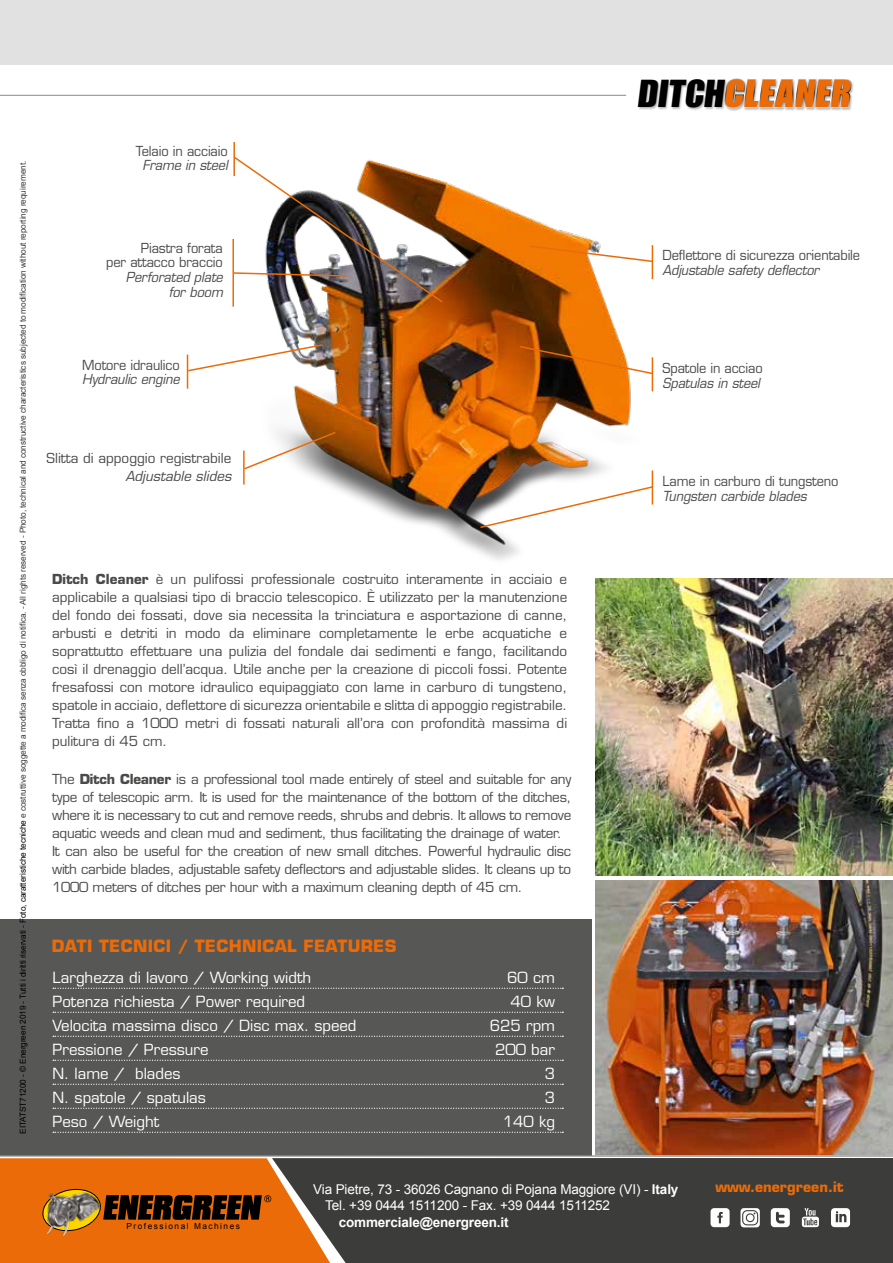
<style>
.page{position:relative;width:893px;height:1263px;background:#fff}
.page>*{position:absolute;margin:0;border:0;box-sizing:border-box;transform-origin:0 0}
.t1{font:38.25px "Impact";color:#ea6b08;scale:1.05 1}
.t2{font:700 16.5px "Eurostile";letter-spacing:.02em;color:#ea6b08}
.t3{font:15px "Eurostile";color:#fff}
.t4{font:700 14.1px "Eurostile";color:#ea6b08}
.t5{font:13.5px/18px "Eurostile";letter-spacing:-.02em;color:#4a4a49;text-align:justify}
.t6{font:13.5px/13.5px "Eurostile";letter-spacing:-.02em;color:#4a4a49;text-align:right;scale:.95 1}
.t7{font:italic 13.5px/15px "Eurostile";letter-spacing:-.01em;color:#4a4a49;text-align:right;scale:.95 1}
.t8{font:13.5px/16.5px "Arial";letter-spacing:-.01em;color:#fff}
.t9{font:13.5px "Eurostile";color:#4a4a49}
.t10{font:700 13.5px "Arial";letter-spacing:-.01em;color:#fff}
.t11{font:italic 13.5px "Eurostile";letter-spacing:-.01em;color:#4a4a49}
.t12{font:8.25px "Arial";letter-spacing:-.01em;color:#3c3c3b}
.t13{font:8.25px "Arial";letter-spacing:.18em;color:#000}
.s1{color:#000}
.s2{font-weight:700}
</style>
<div class="page">
<div style="left:0;top:0;width:893px;height:65px;background:#e1e1e1"></div>
<hr style="left:0;top:95px;width:626px;height:1px;background:#9d9d9c">
<img style="left:273px;top:181px;width:381px;height:379px">
<img style="left:595px;top:880px;width:298px;height:275px">
<img style="left:595px;top:578px;width:298px;height:297px">
<svg style="left:186px;top:343px;width:138px;height:29px"></svg>
<svg style="left:245px;top:430px;width:92px;height:41px"></svg>
<img style="left:234px;top:157px;width:210px;height:147px">
<hr style="left:243px;top:450px;width:2px;height:35px;background:#ea6b08">
<hr style="left:232px;top:239px;width:2px;height:68px;background:#ea6b08">
<hr style="left:187px;top:355px;width:1px;height:34px;background:#ea6b08">
<hr style="left:652px;top:357px;width:1px;height:34px;background:#ea6b08">
<hr style="left:652px;top:245px;width:1px;height:34px;background:#ea6b08">
<hr style="left:652px;top:470px;width:1px;height:34px;background:#ea6b08">
<hr style="left:233px;top:142px;width:2px;height:34px;background:#ea6b08">
<svg style="left:518px;top:345px;width:136px;height:30px"></svg>
<svg style="left:528px;top:245px;width:126px;height:18px"></svg>
<svg style="left:479px;top:485px;width:175px;height:44px"></svg>
<div style="left:0;top:918px;width:592px;height:237px;background:#575756"></div>
<hr style="left:0;top:1155px;width:893px;height:2px;background:#b3b2b2">
<div style="left:637px;top:78px;width:217px;height:34px;background:#000;opacity:.3"></div>
<svg style="left:724px;top:78px;width:129px;height:31px;background:#b2b1b0"></svg>
<svg style="left:53px;top:988px;width:510px;height:1px"></svg>
<svg style="left:53px;top:1012px;width:510px;height:1px"></svg>
<svg style="left:53px;top:1036px;width:510px;height:1px"></svg>
<svg style="left:53px;top:1060px;width:510px;height:1px"></svg>
<svg style="left:53px;top:1084px;width:510px;height:1px"></svg>
<svg style="left:53px;top:1108px;width:510px;height:1px"></svg>
<svg style="left:53px;top:1132px;width:510px;height:1px"></svg>
<div style="left:330px;top:1158px;width:563px;height:105px;background:#3c3c3b"></div>
<svg style="left:710px;top:1208px;width:20px;height:19px"></svg>
<svg style="left:802px;top:1208px;width:17px;height:19px"></svg>
<svg style="left:771px;top:1208px;width:19px;height:19px"></svg>
<svg style="left:831px;top:1208px;width:19px;height:19px"></svg>
<svg style="left:740px;top:1208px;width:20px;height:19px"></svg>
<svg style="left:0;top:1158px;width:330px;height:105px;background:#c66112"></svg>
<img style="left:46px;top:1191px;width:55px;height:46px">
<p class="t12" style="left:17px;top:1134px;width:974px;rotate:-90deg"><span class="s1">EITATST71200 - © Energreen 2019 - Tutti i diritti riservati - Foto, caratteristiche tecniche</span> e costruttive soggette a modifica senza obbligo di notifica. - All rights reserved - Photo, technical and constructive characteristics subjected to modification without reporting requirement.</p>
<p class="t6" style="left:136px;top:145px;width:98px">Telaio in acciaio</p>
<p class="t7" style="left:143px;top:157px;width:91px">Frame in steel</p>
<p class="t6" style="left:106px;top:242px;width:124px">Piastra forata<br>per attacco braccio</p>
<p class="t7" style="left:126px;top:269px;width:104px">Perforated plate for boom</p>
<p class="t6" style="left:82px;top:358px;width:104px">Motore idraulico</p>
<p class="t7" style="left:82px;top:371px;width:104px">Hydraulic engine</p>
<p class="t9" style="left:47px;top:449px;width:186px">Slitta di appoggio registrabile</p>
<p class="t11" style="left:125px;top:467px;width:107px">Adjustable slides</p>
<p class="t5" style="left:52px;top:570px;width:517px"><span class="s2">Ditch Cleaner</span> è un pulifossi professionale costruito interamente in acciaio e applicabile a qualsiasi tipo di braccio telescopico. È utilizzato per la manutenzione del fondo dei fossati, dove sia necessita la trinciatura e asportazione di canne, arbusti e detriti in modo da eliminare completamente le erbe acquatiche e soprattutto effettuare una pulizia del fondale dai sedimenti e fango, facilitando così il drenaggio dell’acqua. Utile anche per la creazione di piccoli fossi. Potente fresafossi con motore idraulico equipaggiato con lame in carburo di tungsteno, spatole in acciaio, deflettore di sicurezza orientabile e slitta di appoggio registrabile.<br>Tratta fino a 1000 metri di fossati naturali all’ora con profondità massima di pulitura di 45 cm.</p>
<p class="t5" style="left:52px;top:770px;width:521px;text-align:left">The <span class="s2">Ditch Cleaner</span> is a professional tool made entirely of steel and suitable for any type of telescopic arm. It is used for the maintenance of the bottom of the ditches, where it is necessary to cut and remove reeds, shrubs and debris. It allows to remove aquatic weeds and clean mud and sediment, thus facilitating the drainage of water.<br>It can also be useful for the creation of new small ditches. Powerful hydraulic disc with carbide blades, adjustable safety deflectors and adjustable slides. It cleans up to 1000 meters of ditches per hour with a maximum cleaning depth of 45 cm.</p>
<p class="t2" style="left:52px;top:936px;width:346px">DATI TECNICI / TECHNICAL FEATURES</p>
<p class="t3" style="left:53px;top:968px;width:260px">Larghezza di lavoro / Working width</p>
<p class="t3" style="left:507px;top:968px;width:49px">60 cm</p>
<p class="t3" style="left:53px;top:992px;width:254px">Potenza richiesta / Power required</p>
<p class="t3" style="left:511px;top:992px;width:46px">40 kw</p>
<p class="t3" style="left:53px;top:1016px;width:306px">Velocita massima disco / Disc max. speed</p>
<p class="t3" style="left:490px;top:1016px;width:67px">625 rpm</p>
<p class="t3" style="left:53px;top:1040px;width:158px">Pressione / Pressure</p>
<p class="t3" style="left:495px;top:1040px;width:62px">200 bar</p>
<p class="t3" style="left:53px;top:1064px;width:130px">N. lame / blades</p>
<p class="t3" style="left:545px;top:1064px;width:12px">3</p>
<p class="t3" style="left:53px;top:1088px;width:155px">N. spatole / spatulas</p>
<p class="t3" style="left:545px;top:1088px;width:12px">3</p>
<p class="t3" style="left:53px;top:1112px;width:108px">Peso / Weight</p>
<p class="t3" style="left:503px;top:1112px;width:54px">140 kg</p>
<h1 class="t1" style="left:637px;top:71px;width:208px"><span class="s1">DITCH</span>CLEANER</h1>
<p class="t6" style="left:662px;top:248px;width:210px">Deflettore di sicurezza orientabile</p>
<p class="t7" style="left:662px;top:262px;width:166px">Adjustable safety deflector</p>
<p class="t6" style="left:662px;top:362px;width:107px">Spatole in acciao</p>
<p class="t7" style="left:662px;top:376px;width:104px">Spatulas in steel</p>
<p class="t6" style="left:662px;top:475px;width:187px">Lame in carburo di tungsteno</p>
<p class="t7" style="left:662px;top:489px;width:153px">Tungsten carbide blades</p>
<p class="t13" style="left:127px;top:1221px;width:115px">Professional Machines</p>
<p class="t8" style="left:325px;top:1181px;width:355px;text-indent:-12px">Via Pietre, 73 - 36026 Cagnano di Pojana Maggiore (VI) - <span class="s2">Italy<br></span>Tel. +39 0444 1511200 - Fax. +39 0444 1511252</p>
<p class="t10" style="left:339px;top:1213px;width:171px">commerciale@energreen.it</p>
<p class="t4" style="left:715px;top:1178px;width:130px">www.energreen.it</p>
</div>
